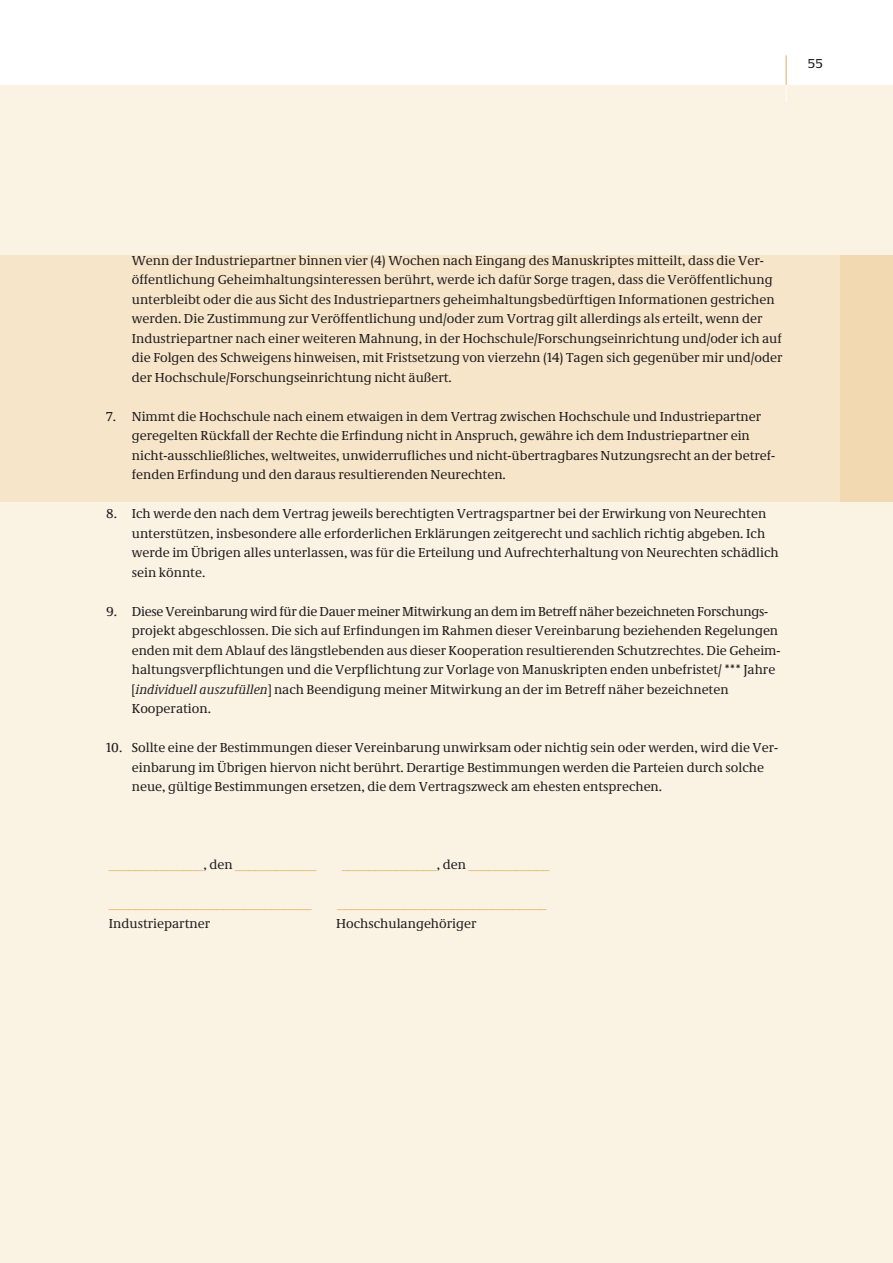
<style>
.page{position:relative;width:893px;height:1263px;background:#fff}
.page>*{position:absolute;margin:0;border:0;box-sizing:border-box;transform-origin:0 0}
.t1{font:13.5px/19.5px "Neue Demos";color:#231f20}
.t2{font:13.5px "Neue Demos";color:#e4b364}
.t3{font:13.5px "Neue Praxis";color:#231f20}
.s1{font-style:italic}
.s2{color:#231f20}
</style>
<div class="page">
<div style="left:0;top:85px;width:893px;height:1178px;background:#faf2e3"></div>
<hr style="left:786px;top:55px;width:1px;height:30px;background:#e4b364">
<svg style="left:786px;top:85px;width:1px;height:17px"></svg>
<div style="left:0;top:255px;width:893px;height:247px;background:#f6e5c9"></div>
<div style="left:840px;top:255px;width:53px;height:247px;background:#f3d9b2"></div>
<p class="t3" style="left:808px;top:55px;width:16px">55</p>
<p class="t1" style="left:132px;top:250px;width:652px">Wenn der Industriepartner binnen vier (4) Wochen nach Eingang des Manuskriptes mitteilt, dass die Ver&shy;öffentlichung Geheimhaltungsinteressen berührt, werde ich dafür Sorge tragen, dass die Veröffentlichung unterbleibt oder die aus Sicht des Industriepartners geheimhaltungsbedürftigen Informationen gestrichen werden. Die Zustimmung zur Veröffentlichung und/oder zum Vortrag gilt allerdings als erteilt, wenn der Industriepartner nach einer weiteren Mahnung, in der Hochschule/Forschungseinrichtung und/oder ich auf die Folgen des Schweigens hinweisen, mit Fristsetzung von vierzehn (14) Tagen sich gegenüber mir und/oder der Hochschule/Forschungseinrichtung nicht äußert.</p>
<p class="t1" style="left:132px;top:406px;width:645px;text-indent:-26px">7. Nimmt die Hochschule nach einem etwaigen in dem Vertrag zwischen Hochschule und Industriepartner geregelten Rückfall der Rechte die Erfindung nicht in Anspruch, gewähre ich dem Industriepartner ein nicht-ausschließliches, weltweites, unwiderrufliches und nicht-übertragbares Nutzungsrecht an der betref&shy;fenden Erfindung und den daraus resultierenden Neurechten.</p>
<p class="t1" style="left:132px;top:504px;width:648px;text-indent:-26px">8. Ich werde den nach dem Vertrag jeweils berechtigten Vertragspartner bei der Erwirkung von Neurechten unterstützen, insbesondere alle erforderlichen Erklärungen zeitgerecht und sachlich richtig abgeben. Ich werde im Übrigen alles unterlassen, was für die Erteilung und Aufrechterhaltung von Neurechten schädlich sein könnte.</p>
<p class="t1" style="left:132px;top:601px;width:650px;text-indent:-26px">9. Diese Vereinbarung wird für die Dauer meiner Mitwirkung an dem im Betreff näher bezeichneten Forschungs&shy;projekt abgeschlossen. Die sich auf Erfindungen im Rahmen dieser Vereinbarung beziehenden Regelungen enden mit dem Ablauf des längstlebenden aus dieser Kooperation resultierenden Schutzrechtes. Die Geheim&shy;haltungsverpflichtungen und die Verpflichtung zur Vorlage von Manuskripten enden unbefristet/ *** Jahre [<span class="s1">individuell auszufüllen</span>] nach Beendigung meiner Mitwirkung an der im Betreff näher bezeichneten Kooperation.</p>
<p class="t1" style="left:132px;top:738px;width:648px;text-indent:-26px">10. Sollte eine der Bestimmungen dieser Vereinbarung unwirksam oder nichtig sein oder werden, wird die Ver&shy;einbarung im Übrigen hiervon nicht berührt. Derartige Bestimmungen werden die Parteien durch solche neue, gültige Bestimmungen ersetzen, die dem Vertragszweck am ehesten entsprechen.</p>
<p class="t2" style="left:109px;top:857px;width:209px">______________<span class="s2">, den</span> ____________</p>
<p class="t2" style="left:342px;top:857px;width:209px">______________<span class="s2">, den</span> ____________</p>
<p class="t2" style="left:109px;top:896px;width:204px">______________________________</p>
<p class="t2" style="left:337px;top:896px;width:211px">_______________________________</p>
<p class="t1" style="left:109px;top:913px;width:103px">Industriepartner</p>
<p class="t1" style="left:336px;top:913px;width:142px">Hochschulangehöriger</p>
</div>
